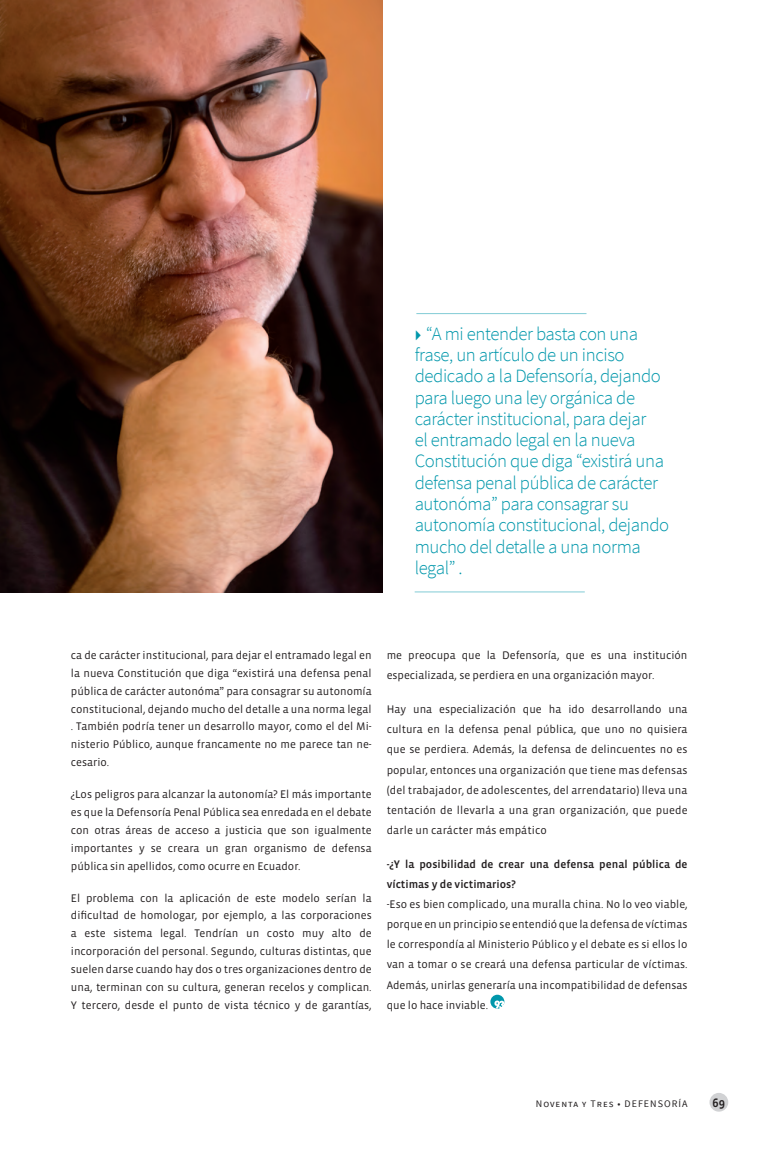
<style>
.page{position:relative;width:762px;height:1170px;background:#fff}
.page>*{position:absolute;margin:0;border:0;box-sizing:border-box;transform-origin:0 0}
.destacado{font:300 18.75px/21.2px "Source Sans Pro";letter-spacing:-.02em;color:#0097ab}
.t1{font:12.5px "Vista Sans Med";color:#231f20}
.t2{font:11.25px/17.9px "Vista Sans";color:#231f20;text-align:justify}
.t3{font:11.25px/20.1px "Vista Sans Med";color:#231f20}
.t4{font:10px "Source Sans Pro";letter-spacing:.1em;color:#231f20}
.s1{font-family:"Idealist Sans"}
</style>
<div class="page">
<div style="left:709px;top:1092px;width:19px;height:19px;background:#d1d2d4;border-radius:50%"></div>
<img style="left:0;top:0;width:383px;height:592px">
<svg style="left:490px;top:994px;width:14px;height:14px"></svg>
<svg style="left:494px;top:1000px;width:10px;height:8px"></svg>
<hr style="left:415px;top:591px;width:170px;height:1px;background:#0097ab">
<hr style="left:416px;top:313px;width:170px;height:1px;background:#0097ab">
<p class="destacado" style="left:415px;top:323px;width:256px"><span class="s1">►</span> “A mi entender basta con una frase, un artículo de un inciso dedicado a la Defensoría, dejando para luego una ley orgánica de carácter institucional, para dejar<br>el entramado legal en la nueva<br>Constitución que diga “existirá una defensa penal pública de carácter autonóma” para consagrar su autonomía constitucional, dejando mucho del detalle a una norma legal” .</p>
<p class="t2" style="left:71px;top:646px;width:302px">ca de carácter institucional, para dejar el entramado legal en la nueva Constitución que diga “existirá una defensa penal pública de carácter autonóma” para consagrar su autonomía constitucional, dejando mucho del detalle a una norma legal . También podría tener un desarrollo mayor, como el del Mi&shy;nisterio Público, aunque francamente no me parece tan ne&shy;cesario.</p>
<p class="t2" style="left:71px;top:785px;width:302px">¿Los peligros para alcanzar la autonomía? El más importante es que la Defensoría Penal Pública sea enredada en el debate con otras áreas de acceso a justicia que son igualmente importantes y se creara un gran organismo de defensa pública sin apellidos, como ocurre en Ecuador.</p>
<p class="t2" style="left:71px;top:889px;width:302px">El problema con la aplicación de este modelo serían la dificultad de homologar, por ejemplo, a las corporaciones a este sistema legal. Tendrían un costo muy alto de incorporación del personal. Segundo, culturas distintas, que suelen darse cuando hay dos o tres organizaciones dentro de una, terminan con su cultura, generan recelos y complican.<br>Y tercero, desde el punto de vista técnico y de garantías,</p>
<p class="t2" style="left:387px;top:645px;width:302px;line-height:20.1px">me preocupa que la Defensoría, que es una institución especializada, se perdiera en una organización mayor.</p>
<p class="t2" style="left:387px;top:699px;width:302px;line-height:20.1px">Hay una especialización que ha ido desarrollando una cultura en la defensa penal pública, que uno no quisiera que se perdiera. Además, la defensa de delincuentes no es popular, entonces una organización que tiene mas defensas (del trabajador, de adolescentes, del arrendatario) lleva una tentación de llevarla a una gran organización, que puede darle un carácter más empático</p>
<p class="t3" style="left:387px;top:854px;width:302px">-¿Y la posibilidad de crear una defensa penal pública de víctimas y de victimarios?</p>
<p class="t2" style="left:387px;top:894px;width:302px;line-height:20.1px">-Eso es bien complicado, una muralla china. No lo veo viable, porque en un principio se entendió que la defensa de víctimas le correspondía al Ministerio Público y el debate es si ellos lo van a tomar o se creará una defensa particular de víctimas.<br>Además, unirlas generaría una incompatibilidad de defensas que lo hace inviable.</p>
<p class="t4" style="left:536px;top:1096px;width:153px">Noventa y Tres • DEFENSORÍA</p>
<p class="t1" style="left:712px;top:1095px;width:14px">69</p>
</div>
